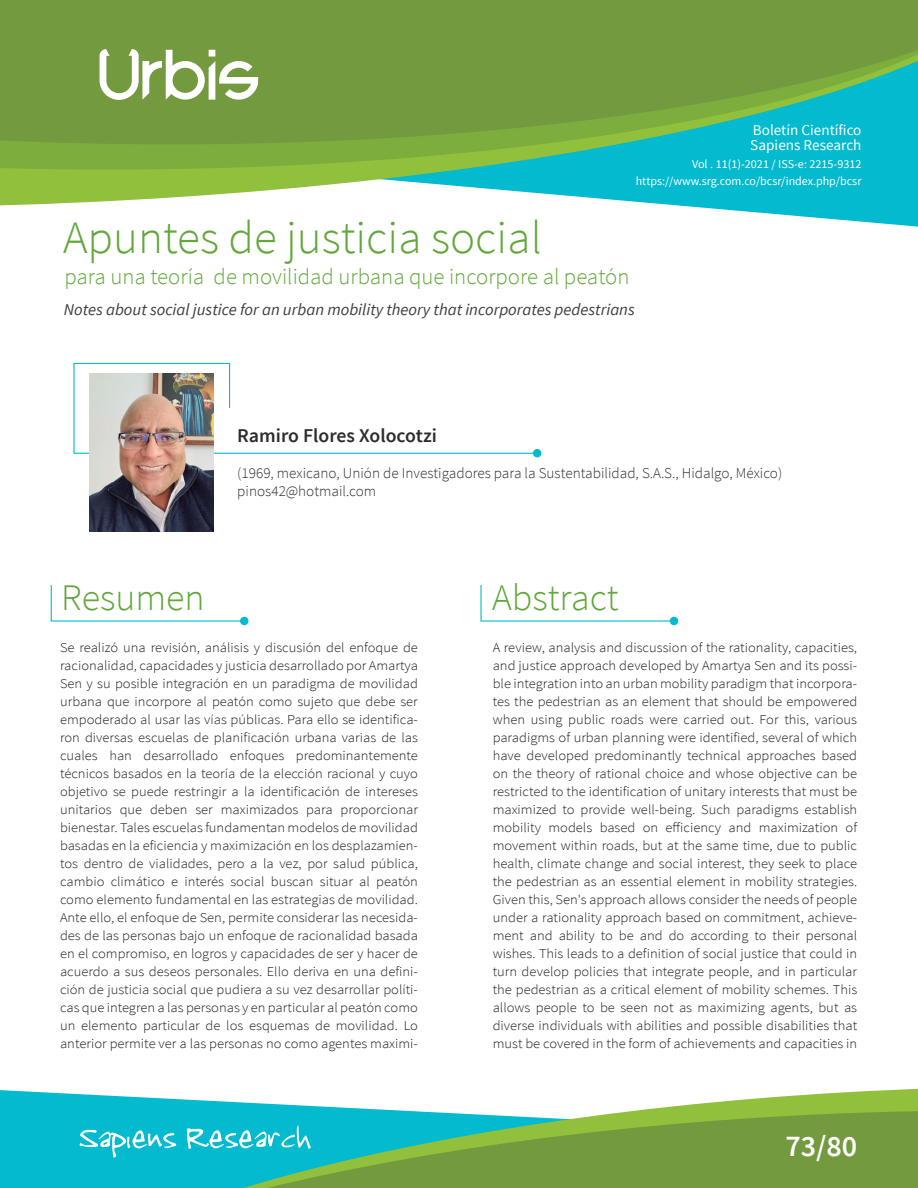
<style>
.page{position:relative;width:918px;height:1188px;background:#fff}
.page>*{position:absolute;margin:0;border:0;box-sizing:border-box;transform-origin:0 0}
.t1{font:75px "Roasted";color:#fff}
.t2{font:300 46.5px "Source Sans Pro";color:#61a73a}
.t3{font:300 37.5px "Source Sans Pro";color:#61a73a}
.t4{font:600 30px "Source Sans Pro";color:#fff}
.t5{font:300 22.5px "Source Sans Pro";color:#61a73a}
.t6{font:600 19.5px "Source Sans Pro";color:#2a2e31}
.t7{font:italic 16.5px "Source Sans Pro";color:#3e3e3f}
.t8{font:300 15px/18px "Source Sans Pro";color:#2a2e31}
.t9{font:15px/15px "Source Sans Pro";color:#fff}
.t10{font:300 13.5px/18px "Source Sans Pro";color:#231f20;text-align:justify;scale:1.08 1}
.t11{font:12px/17.2px "Source Sans Pro";color:#fff;text-align:right}
</style>
<div class="page">
<svg style="left:73px;top:362px;width:462px;height:92px"></svg>
<div style="left:533px;top:449px;width:8px;height:8px;background:#03bace;border-radius:50%"></div>
<svg style="left:0;top:1089px;width:918px;height:99px;background:#65b98c"></svg>
<svg style="left:50px;top:585px;width:196px;height:37px"></svg>
<div style="left:240px;top:617px;width:8px;height:8px;background:#03bace;border-radius:50%"></div>
<svg style="left:480px;top:585px;width:195px;height:37px"></svg>
<div style="left:670px;top:617px;width:8px;height:8px;background:#03bace;border-radius:50%"></div>
<svg style="left:187px;top:1125px;width:124px;height:24px"></svg>
<svg style="left:79px;top:1130px;width:97px;height:28px;background:#3cc9d9"></svg>
<svg style="left:696px;top:207px;width:222px;height:20px"></svg>
<svg style="left:0;top:170px;width:918px;height:37px"></svg>
<svg style="left:0;top:144px;width:918px;height:26px;background:#4db578"></svg>
<svg style="left:0;top:0;width:918px;height:144px;background:#6b9e49"></svg>
<img style="left:90px;top:373px;width:123px;height:159px">
<h1 class="t1" style="left:100px;top:30px;width:164px">Urbis</h1>
<p class="t9" style="left:750px;top:123px;width:113px">Boletín Científico<br>Sapiens Research</p>
<p class="t11" style="left:636px;top:156px;width:227px">Vol . 11(1)-2021 / ISS-e: 2215-9312 https://www.srg.com.co/bcsr/index.php/bcsr</p>
<h2 class="t2" style="left:63px;top:209px;width:480px">Apuntes de justicia social</h2>
<h3 class="t5" style="left:64px;top:263px;width:567px">para una teoría de movilidad urbana que incorpore al peatón</h3>
<p class="t7" style="left:64px;top:299px;width:572px">Notes about social justice for an urban mobility theory that incorporates pedestrians</p>
<h3 class="t6" style="left:237px;top:423px;width:201px">Ramiro Flores Xolocotzi</h3>
<p class="t8" style="left:237px;top:464px;width:547px">(1969, mexicano, Unión de Investigadores para la Sustentabilidad, S.A.S., Hidalgo, México) pinos42@hotmail.com</p>
<h3 class="t3" style="left:492px;top:575px;width:128px">Abstract</h3>
<h3 class="t3" style="left:61px;top:575px;width:145px">Resumen</h3>
<p class="t10" style="left:60px;top:639px;width:333px">Se realizó una revisión, análisis y discusión del enfoque de racionalidad, capacidades y justicia desarrollado por Amartya Sen y su posible integración en un paradigma de movilidad urbana que incorpore al peatón como sujeto que debe ser empoderado al usar las vías públicas. Para ello se identifica&shy;ron diversas escuelas de planificación urbana varias de las cuales han desarrollado enfoques predominantemente técnicos basados en la teoría de la elección racional y cuyo objetivo se puede restringir a la identificación de intereses unitarios que deben ser maximizados para proporcionar bienestar. Tales escuelas fundamentan modelos de movilidad basadas en la eficiencia y maximización en los desplazamien&shy;tos dentro de vialidades, pero a la vez, por salud pública, cambio climático e interés social buscan situar al peatón como elemento fundamental en las estrategias de movilidad.<br>Ante ello, el enfoque de Sen, permite considerar las necesida&shy;des de las personas bajo un enfoque de racionalidad basada en el compromiso, en logros y capacidades de ser y hacer de acuerdo a sus deseos personales. Ello deriva en una defini&shy;ción de justicia social que pudiera a su vez desarrollar políti&shy;cas que integren a las personas y en particular al peatón como un elemento particular de los esquemas de movilidad. Lo anterior permite ver a las personas no como agentes maximi-</p>
<p class="t10" style="left:493px;top:639px;width:339px">A review, analysis and discussion of the rationality, capacities, and justice approach developed by Amartya Sen and its possi&shy;ble integration into an urban mobility paradigm that incorpora&shy;tes the pedestrian as an element that should be empowered when using public roads were carried out. For this, various paradigms of urban planning were identified, several of which have developed predominantly technical approaches based on the theory of rational choice and whose objective can be restricted to the identification of unitary interests that must be maximized to provide well-being. Such paradigms establish mobility models based on efficiency and maximization of movement within roads, but at the same time, due to public health, climate change and social interest, they seek to place the pedestrian as an essential element in mobility strategies.<br>Given this, Sen's approach allows consider the needs of people under a rationality approach based on commitment, achieve&shy;ment and ability to be and do according to their personal wishes. This leads to a definition of social justice that could in turn develop policies that integrate people, and in particular the pedestrian as a critical element of mobility schemes. This allows people to be seen not as maximizing agents, but as diverse individuals with abilities and possible disabilities that must be covered in the form of achievements and capacities in</p>
<h3 class="t4" style="left:786px;top:1128px;width:73px">73/80</h3>
</div>
